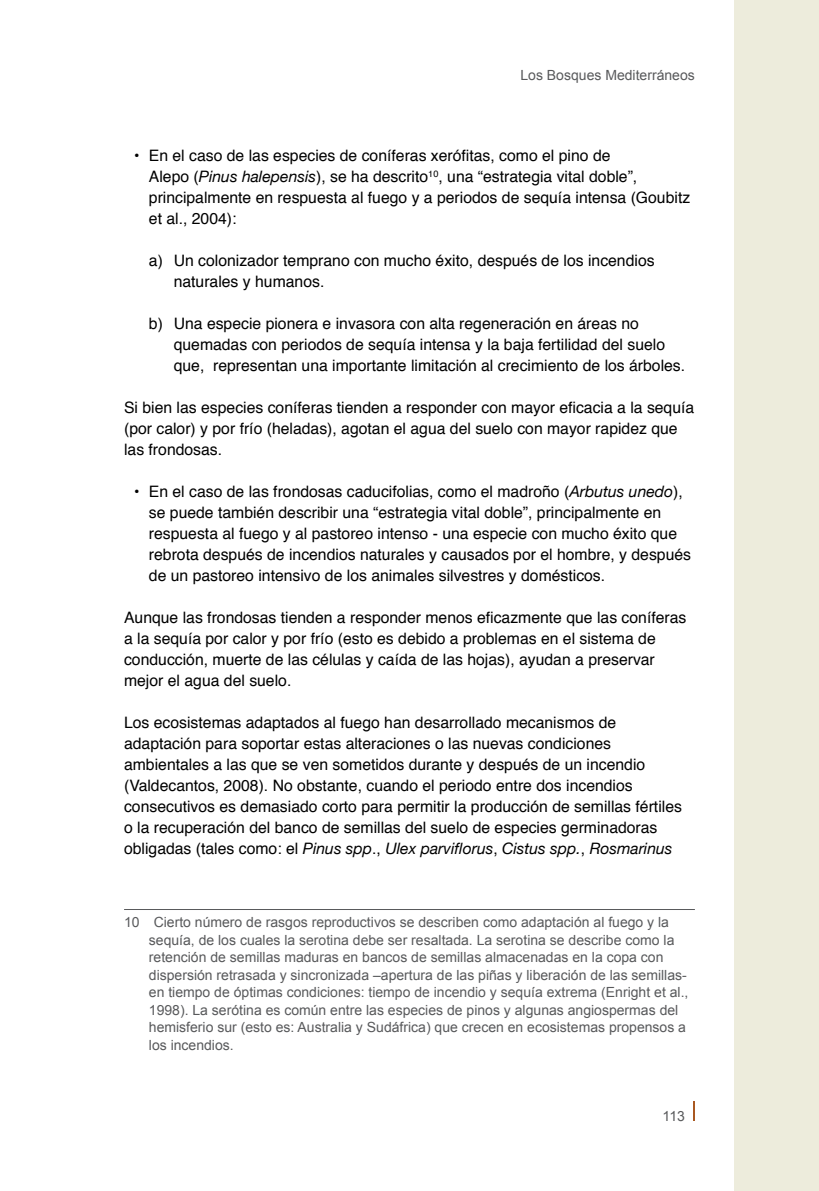
<style>
.page{position:relative;width:819px;height:1191px;background:#fff}
.page>*{position:absolute;margin:0;border:0;box-sizing:border-box;transform-origin:0 0}
.t1{font:15.75px/21px "Helvetica";color:#000}
.t2{font:italic 15.75px "Helvetica Neue";color:#000}
.t3{font:14px/17.5px "Arial";color:#58595b}
.s1{font-family:"Helvetica Neue";font-style:italic}
.s2{font-family:"Helvetica";font-style:normal}
</style>
<div class="page">
<div style="left:734px;top:0;width:85px;height:1191px;background:#edecdc"></div>
<svg style="left:693px;top:1101px;width:1px;height:20px"></svg>
<hr style="left:124px;top:909px;width:570px;height:1px;background:#58595b">
<p class="t3" style="left:520px;top:66px;width:176px">Los Bosques Mediterráneos</p>
<p class="t1" style="left:149px;top:144px;width:543px;text-indent:-15px">• En el caso de las especies de coníferas xerófitas, como el pino de<br>Alepo (<span class="s1">Pinus halepensis</span>), se ha descrito<sup>10</sup>, una “estrategia vital doble”, principalmente en respuesta al fuego y a periodos de sequía intensa (Goubitz et al., 2004):</p>
<p class="t1" style="left:174px;top:249px;width:482px;text-indent:-25px">a) Un colonizador temprano con mucho éxito, después de los incendios naturales y humanos.</p>
<p class="t1" style="left:174px;top:312px;width:513px;text-indent:-25px">b) Una especie pionera e invasora con alta regeneración en áreas no quemadas con periodos de sequía intensa y la baja fertilidad del suelo que, representan una importante limitación al crecimiento de los árboles.</p>
<p class="t1" style="left:124px;top:396px;width:571px">Si bien las especies coníferas tienden a responder con mayor eficacia a la sequía (por calor) y por frío (heladas), agotan el agua del suelo con mayor rapidez que las frondosas.</p>
<p class="t1" style="left:149px;top:480px;width:543px;text-indent:-15px">• En el caso de las frondosas caducifolias, como el madroño (<span class="s1">Arbutus unedo</span>), se puede también describir una “estrategia vital doble”, principalmente en respuesta al fuego y al pastoreo intenso - una especie con mucho éxito que rebrota después de incendios naturales y causados por el hombre, y después de un pastoreo intensivo de los animales silvestres y domésticos.</p>
<p class="t1" style="left:124px;top:606px;width:564px">Aunque las frondosas tienden a responder menos eficazmente que las coníferas a la sequía por calor y por frío (esto es debido a problemas en el sistema de conducción, muerte de las células y caída de las hojas), ayudan a preservar mejor el agua del suelo.</p>
<p class="t1" style="left:124px;top:711px;width:559px">Los ecosistemas adaptados al fuego han desarrollado mecanismos de adaptación para soportar estas alteraciones o las nuevas condiciones ambientales a las que se ven sometidos durante y después de un incendio (Valdecantos, 2008). No obstante, cuando el periodo entre dos incendios consecutivos es demasiado corto para permitir la producción de semillas fértiles o la recuperación del banco de semillas del suelo de especies germinadoras</p>
<p class="t2" style="left:124px;top:839px;width:550px"><span class="s2">obligadas (tales como: el</span> Pinus spp<span class="s2">.,</span> Ulex parviflorus<span class="s2">,</span> Cistus spp.<span class="s2">,</span> Rosmarinus</p>
<p class="t3" style="left:149px;top:913px;width:541px;text-indent:-25px">10 Cierto número de rasgos reproductivos se describen como adaptación al fuego y la sequía, de los cuales la serotina debe ser resaltada. La serotina se describe como la retención de semillas maduras en bancos de semillas almacenadas en la copa con dispersión retrasada y sincronizada –apertura de las piñas y liberación de las semillas&shy;en tiempo de óptimas condiciones: tiempo de incendio y sequía extrema (Enright et al., 1998). La serótina es común entre las especies de pinos y algunas angiospermas del hemisferio sur (esto es: Australia y Sudáfrica) que crecen en ecosistemas propensos a los incendios.</p>
<p class="t3" style="left:662px;top:1107px;width:24px">113</p>
</div>
